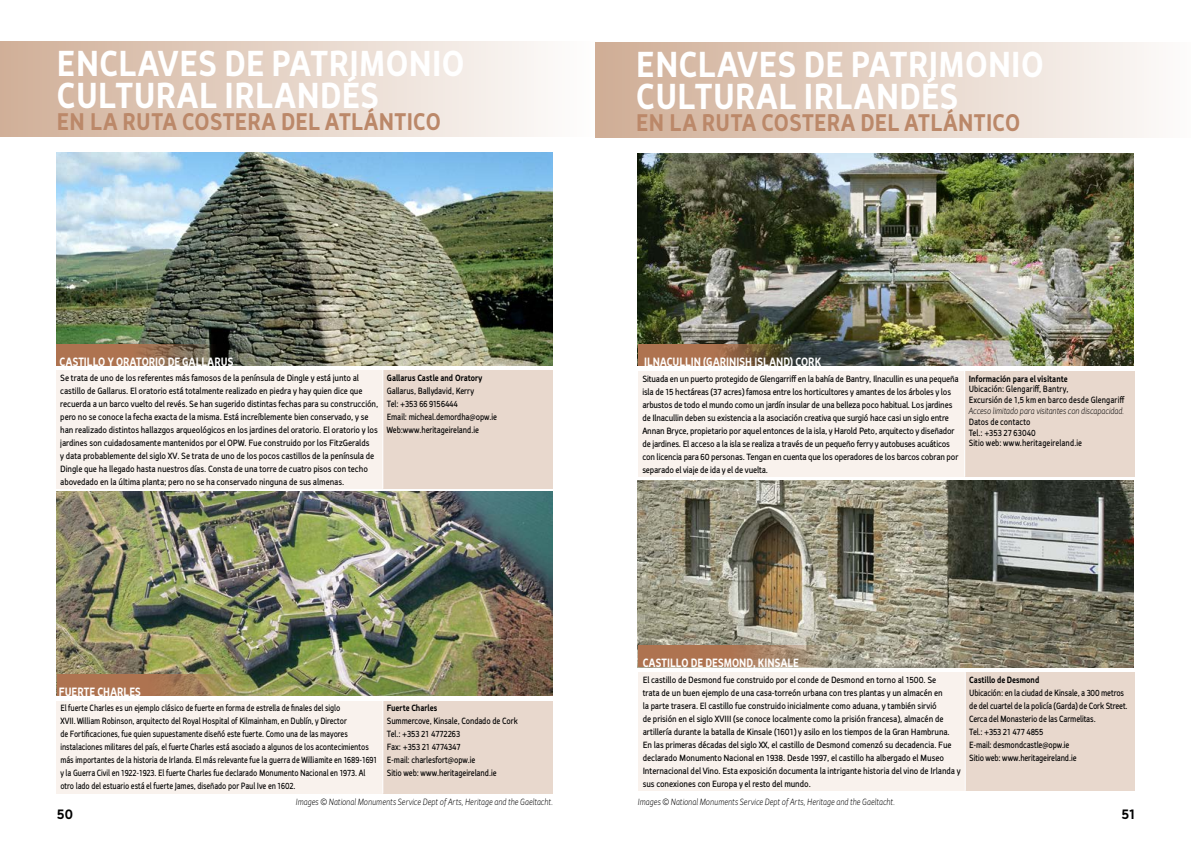
<style>
.page{position:relative;width:1191px;height:842px;background:#fff}
.page>*{position:absolute;margin:0;border:0;box-sizing:border-box;transform-origin:0 0}
.t1{font:700 36px/32px "Orga";letter-spacing:.015em;color:#fff;scale:.9 1}
.t2{font:700 24px "Orga";letter-spacing:.03em;color:#bb8869;scale:.9 1}
.t3{font:700 14px "Orga";color:#000}
.t4{font:700 12px "Orga";letter-spacing:.015em;color:#fff;scale:.85 1}
.t5{font:500 9px/13px "Orga";letter-spacing:-.01em;color:#000;scale:.95 1}
.t6{font:500 9px/13px "Orga";letter-spacing:-.01em;color:#000;scale:.9 1}
.t7{font:500 9px/13px "Orga";letter-spacing:-.01em;color:#000;scale:.88 1}
.t8{font:italic 300 9px "Orga";color:#000;scale:.9 1}
.t9{font:700 9px "Orga";color:#000;scale:.9 1}
</style>
<div class="page">
<img style="left:57px;top:492px;width:496px;height:204px">
<img style="left:57px;top:153px;width:496px;height:212px">
<svg style="left:56px;top:344px;width:248px;height:22px;background:#7e644c"></svg>
<img style="left:57px;top:675px;width:297px;height:21px">
<div style="left:56px;top:370px;width:327px;height:119px;background:#f9f2ed"></div>
<div style="left:383px;top:370px;width:169px;height:119px;background:#e8d8cd"></div>
<hr style="left:382px;top:370px;width:1px;height:119px;background:#fff">
<div style="left:56px;top:701px;width:327px;height:92px;background:#f9f2ed"></div>
<div style="left:383px;top:701px;width:169px;height:92px;background:#e8d8cd"></div>
<hr style="left:382px;top:701px;width:1px;height:92px;background:#fff">
<img style="left:637px;top:481px;width:497px;height:186px">
<img style="left:637px;top:154px;width:497px;height:212px">
<svg style="left:638px;top:344px;width:248px;height:22px;background:#715945"></svg>
<svg style="left:637px;top:646px;width:298px;height:21px;background:#a98b71"></svg>
<div style="left:638px;top:371px;width:326px;height:106px;background:#f9f2ed"></div>
<div style="left:964px;top:371px;width:170px;height:106px;background:#e8d8cd"></div>
<hr style="left:964px;top:371px;width:1px;height:106px;background:#fff">
<div style="left:638px;top:672px;width:327px;height:119px;background:#f9f2ed"></div>
<div style="left:965px;top:672px;width:169px;height:119px;background:#e8d8cd"></div>
<hr style="left:964px;top:672px;width:1px;height:119px;background:#fff">
<div style="left:0;top:41px;width:595px;height:95px;background:linear-gradient(to right,#d0af97,#fefefd)"></div>
<div style="left:595px;top:42px;width:596px;height:95px;background:linear-gradient(to right,#cfad94,#fdfbfb)"></div>
<h1 class="t1" style="left:57px;top:47px;width:454px">ENCLAVES DE PATRIMONIO<br>CULTURAL IRLANDÉS</h1>
<h2 class="t2" style="left:57px;top:107px;width:428px">EN LA RUTA COSTERA DEL ATLÁNTICO</h2>
<h3 class="t4" style="left:60px;top:354px;width:206px">CASTILLO Y ORATORIO DE GALLARUS</h3>
<p class="t5" style="left:60px;top:371px;width:336px">Se trata de uno de los referentes más famosos de la península de Dingle y está junto al castillo de Gallarus. El oratorio está totalmente realizado en piedra y hay quien dice que recuerda a un barco vuelto del revés. Se han sugerido distintas fechas para su construcción, pero no se conoce la fecha exacta de la misma. Está increíblemente bien conservado, y se han realizado distintos hallazgos arqueológicos en los jardines del oratorio. El oratorio y los jardines son cuidadosamente mantenidos por el OPW. Fue construido por los FitzGeralds<br>y data probablemente del siglo XV. Se trata de uno de los pocos castillos de la península de Dingle que ha llegado hasta nuestros días. Consta de una torre de cuatro pisos con techo abovedado en la última planta; pero no se ha conservado ninguna de sus almenas.</p>
<p class="t9" style="left:387px;top:372px;width:108px">Gallarus Castle and Oratory</p>
<p class="t6" style="left:387px;top:384px;width:124px">Gallarus, Ballydavid, Kerry<br>Tel: +353 66 9156444<br>Email: micheal.demordha@opw.ie<br>Web:www.heritageireland.ie</p>
<h3 class="t4" style="left:59px;top:685px;width:98px">FUERTE CHARLES</h3>
<p class="t7" style="left:60px;top:702px;width:362px">El fuerte Charles es un ejemplo clásico de fuerte en forma de estrella de finales del siglo<br>XVII. William Robinson, arquitecto del Royal Hospital of Kilmainham, en Dublín, y Director<br>de Fortificaciones, fue quien supuestamente diseñó este fuerte. Como una de las mayores instalaciones militares del país, el fuerte Charles está asociado a algunos de los acontecimientos más importantes de la historia de Irlanda. El más relevante fue la guerra de Williamite en 1689-1691 y la Guerra Civil en 1922-1923. El fuerte Charles fue declarado Monumento Nacional en 1973. Al otro lado del estuario está el fuerte James, diseñado por Paul Ive en 1602.</p>
<p class="t9" style="left:387px;top:703px;width:57px">Fuerte Charles</p>
<p class="t6" style="left:387px;top:715px;width:147px">Summercove, Kinsale, Condado de Cork<br>Tel.: +353 21 4772263<br>Fax: +353 21 4774347<br>E-mail: charlesfort@opw.ie<br>Sitio web: www.heritageireland.ie</p>
<h1 class="t1" style="left:636px;top:48px;width:454px">ENCLAVES DE PATRIMONIO<br>CULTURAL IRLANDÉS</h1>
<h2 class="t2" style="left:636px;top:108px;width:428px">EN LA RUTA COSTERA DEL ATLÁNTICO</h2>
<h3 class="t4" style="left:644px;top:354px;width:12px">Ilnacullin</h3>
<h3 class="t4" style="left:703px;top:354px;width:19px">(Garinish</h3>
<h3 class="t4" style="left:754px;top:354px;width:13px">Island</h3>
<h3 class="t4" style="left:790px;top:354px;width:22px">) Cork</h3>
<p class="t5" style="left:642px;top:372px;width:334px">Situada en un puerto protegido de Glengarriff en la bahía de Bantry, Ilnacullin es una pequeña isla de 15 hectáreas (37 acres) famosa entre los horticultores y amantes de los árboles y los arbustos de todo el mundo como un jardín insular de una belleza poco habitual. Los jardines de Ilnacullin deben su existencia a la asociación creativa que surgió hace casi un siglo entre Annan Bryce, propietario por aquel entonces de la isla, y Harold Peto, arquitecto y diseñador de jardines. El acceso a la isla se realiza a través de un pequeño ferry y autobuses acuáticos con licencia para 60 personas. Tengan en cuenta que los operadores de los barcos cobran por separado el viaje de ida y el de vuelta.</p>
<p class="t9" style="left:968px;top:373px;width:111px">Información para el visitante</p>
<p class="t6" style="left:968px;top:384px;width:175px;line-height:10.8px">Ubicación: Glengariff, Bantry,<br>Excursión de 1,5 km en barco desde Glengariff</p>
<p class="t8" style="left:968px;top:406px;width:174px">Acceso limitado para visitantes con discapacidad.</p>
<p class="t6" style="left:968px;top:416px;width:128px;line-height:10.8px">Datos de contacto<br>Tel.: +353 27 63040<br>Sitio web: www.heritageireland.ie</p>
<h3 class="t4" style="left:642px;top:656px;width:185px">CASTILLO DE DESMOND, KINSALE</h3>
<p class="t5" style="left:642px;top:673px;width:336px">El castillo de Desmond fue construido por el conde de Desmond en torno al 1500. Se<br>trata de un buen ejemplo de una casa-torreón urbana con tres plantas y un almacén en<br>la parte trasera. El castillo fue construido inicialmente como aduana, y también sirvió<br>de prisión en el siglo XVIII (se conoce localmente como la prisión francesa), almacén de artillería durante la batalla de Kinsale (1601) y asilo en los tiempos de la Gran Hambruna.<br>En las primeras décadas del siglo XX, el castillo de Desmond comenzó su decadencia. Fue declarado Monumento Nacional en 1938. Desde 1997, el castillo ha albergado el Museo Internacional del Vino. Esta exposición documenta la intrigante historia del vino de Irlanda y sus conexiones con Europa y el resto del mundo.</p>
<p class="t9" style="left:969px;top:674px;width:80px">Castillo de Desmond</p>
<p class="t6" style="left:969px;top:686px;width:177px">Ubicación: en la ciudad de Kinsale, a 300 metros de del cuartel de la policía (Garda) de Cork Street.<br>Cerca del Monasterio de las Carmelitas.<br>Tel.: +353 21 477 4855<br>E-mail: desmondcastle@opw.ie<br>Sitio web: www.heritageireland.ie</p>
<p class="t8" style="left:296px;top:796px;width:287px">Images © National Monuments Service Dept of Arts, Heritage and the Gaeltacht.</p>
<p class="t8" style="left:638px;top:796px;width:287px">Images © National Monuments Service Dept of Arts, Heritage and the Gaeltacht.</p>
<h3 class="t3" style="left:57px;top:806px;width:18px">50</h3>
<h3 class="t3" style="left:1121px;top:806px;width:14px">51</h3>
</div>
